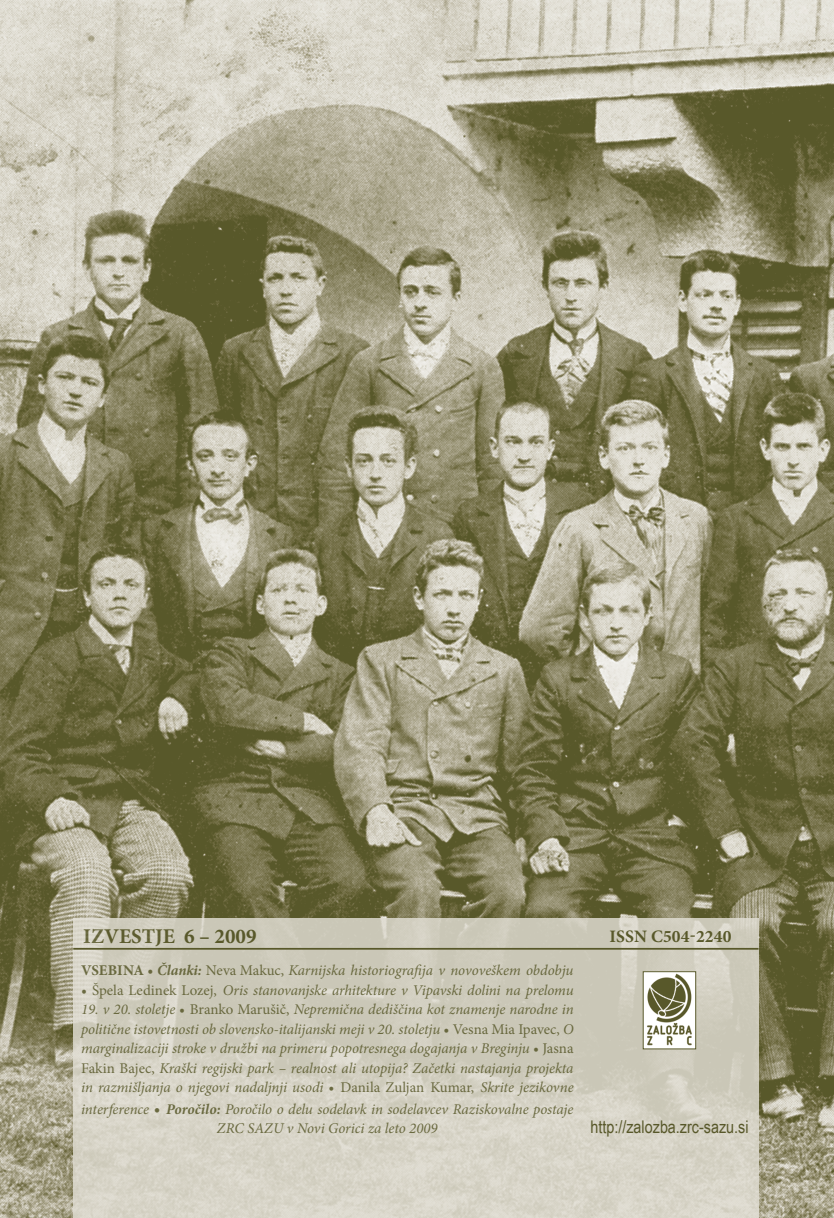
<style>
.page{position:relative;width:834px;height:1218px;background:#fff}
.page>*{position:absolute;margin:0;border:0;box-sizing:border-box;transform-origin:0 0}
.t1{font:700 21px "Minion Pro";color:#58582a}
.t2{font:17.5px "Arial Narrow";color:#58582a}
.tekstblok_brez_odsta{font:700 17.5px "Minion Pro";letter-spacing:.01em;color:#58582a}
.t3{font:italic 14.88px/19.4px "Minion Pro";letter-spacing:-.005em;color:#58582a;text-align:justify}
.s1{font-weight:700;font-style:normal}
.s2{font-weight:700}
.s3{font-style:normal}
.s4{font-weight:700;font-size:16.62px}
</style>
<div class="page">
<img style="left:0;top:0;width:833px;height:1217px">
<svg style="left:73px;top:918px;width:685px;height:299px;background:#d2cfc1"></svg>
<img style="left:644px;top:973px;width:49px;height:74px">
<hr style="left:73px;top:948px;width:685px;height:2px;background:#58582a">
<svg style="left:832px;top:1203px;width:2px;height:15px"></svg>
<h1 class="t1" style="left:83px;top:922px;width:175px">IZVESTJE 6 – 2009</h1>
<p class="t3" style="left:81px;top:961px;width:493px"><span class="s1">VSEBINA •</span> <span class="s2">Članki:</span> <span class="s3">Neva Makuc,</span> Karnijska historiografija v novoveškem obdobju</p>
<p class="t3" style="left:81px;top:980px;width:493px"><span class="s2">•</span> <span class="s3">Špela Ledinek Lozej,</span> Oris stanovanjske arhitekture v Vipavski dolini na prelomu</p>
<p class="t3" style="left:81px;top:1000px;width:493px">19. v 20. stoletje <span class="s2">•</span> <span class="s3">Branko Marušič,</span> Nepremična dediščina kot znamenje narodne in politične istovetnosti ob slovensko-italijanski meji v 20. stoletju <span class="s2">•</span> <span class="s3">Vesna Mia Ipavec,</span> O marginalizaciji stroke v družbi na primeru popotresnega dogajanja v Breginju <span class="s2">•</span> <span class="s3">Jasna Fakin Bajec,</span> Kraški regijski park – realnost ali utopija? Začetki nastajanja projekta in razmišljanja o njegovi nadaljnji usodi <span class="s2">•</span> <span class="s3">Danila Zuljan Kumar,</span> Skrite jezikovne</p>
<p class="t3" style="left:81px;top:1099px;width:493px;text-align:center">interference <span class="s4">•</span> <span class="s2">Poročilo:</span> Poročilo o delu sodelavk in sodelavcev Raziskovalne postaje<br>ZRC SAZU v Novi Gorici za leto 2009</p>
<p class="tekstblok_brez_odsta" style="left:609px;top:924px;width:123px">ISSN C504-2240</p>
<p class="t2" style="left:590px;top:1113px;width:159px">http://zalozba.zrc-sazu.si</p>
</div>
